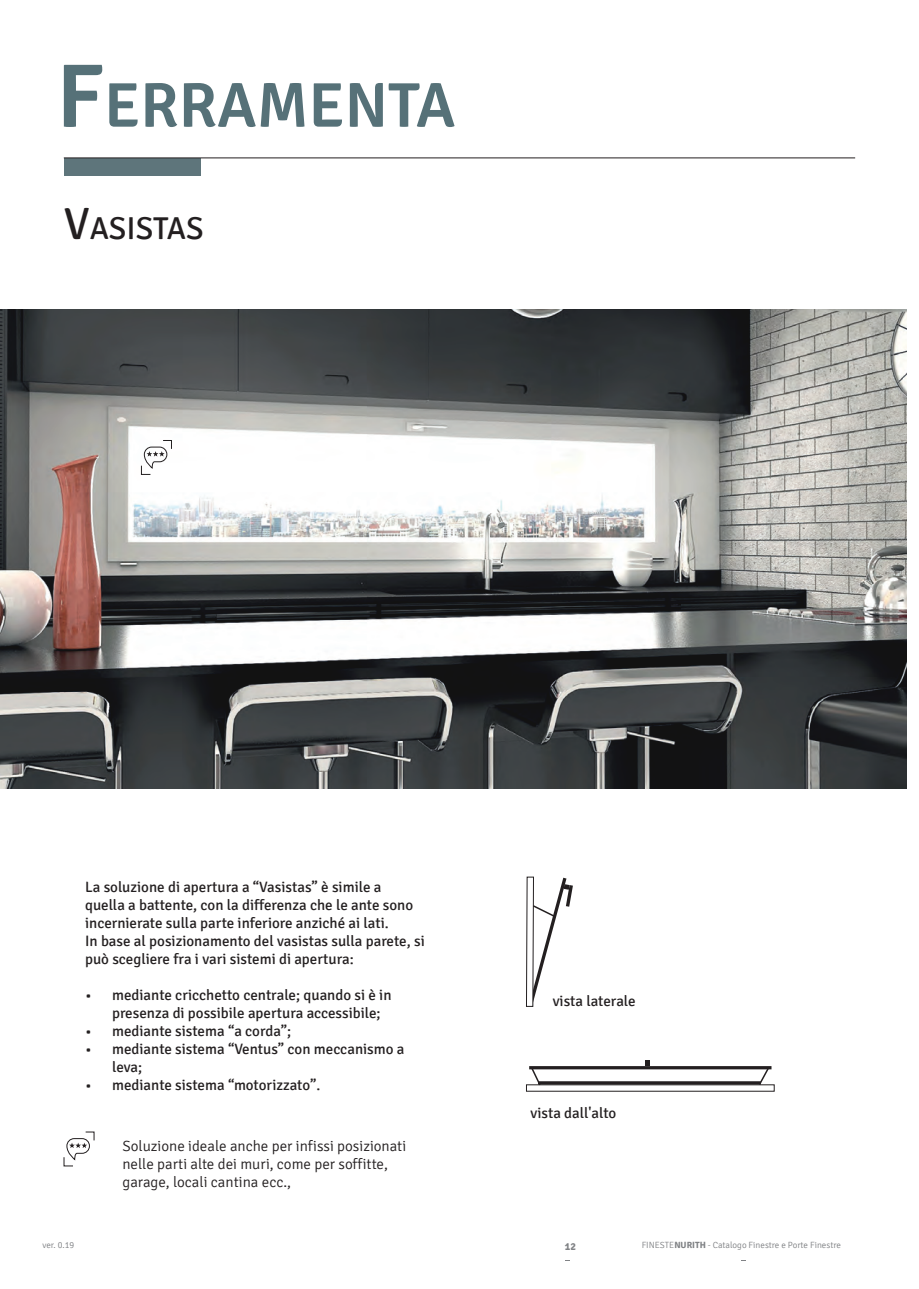
<style>
.page{position:relative;width:919px;height:1289px;background:#fff}
.page>*{position:absolute;margin:0;border:0;box-sizing:border-box;transform-origin:0 0}
.t1{font:600 63.15px "Signika";color:#567178}
.t2{font:31.5px "Signika";color:#231f20}
.t3{font:15px/18px "Signika";color:#231f20}
.t4{font:300 15px/18px "Signika";color:#231f20}
.t5{font:700 10.5px "Signika";color:#808285}
.t6{font:300 9px "Signika";color:#808285}
.s1{font-size:90.3px}
.s2{font-size:45px}
.s3{font-weight:700}
</style>
<div class="page">
<img style="left:0;top:310px;width:906px;height:478px">
<svg style="left:526px;top:876px;width:47px;height:131px"></svg>
<div style="left:526px;top:1084px;width:248px;height:7px;border:1px solid #231f20"></div>
<hr style="left:529px;top:1066px;width:242px;height:3px;background:#231f20">
<hr style="left:538px;top:1081px;width:222px;height:3px;background:#231f20">
<svg style="left:757px;top:1066px;width:13px;height:20px"></svg>
<svg style="left:529px;top:1066px;width:13px;height:20px"></svg>
<svg style="left:645px;top:1060px;width:5px;height:5px"></svg>
<svg style="left:64px;top:1131px;width:30px;height:35px"></svg>
<svg style="left:141px;top:440px;width:31px;height:35px"></svg>
<div style="left:64px;top:158px;width:136px;height:17px;background:#5e757b"></div>
<hr style="left:64px;top:158px;width:791px;height:1px;background:#231f20">
<h1 class="t1" style="left:56px;top:68px;width:400px"><span class="s1">F</span>ERRAMENTA</h1>
<h2 class="t2" style="left:64px;top:210px;width:141px"><span class="s2">V</span>ASI STAS</h2>
<p class="t3" style="left:85px;top:878px;width:341px">La soluzione di apertura a “Vasistas” è simile a quella a battente, con la differenza che le ante sono incernierate sulla parte inferiore anziché ai lati.<br>In base al posizionamento del vasistas sulla parete, si può scegliere fra i vari sistemi di apertura:</p>
<p class="t3" style="left:112px;top:986px;width:281px;text-indent:-27px">• mediante cricchetto centrale; quando si è in presenza di possibile apertura accessibile;</p>
<p class="t3" style="left:85px;top:1022px;width:208px">• mediante sistema “a corda”;</p>
<p class="t3" style="left:112px;top:1040px;width:294px;text-indent:-27px">• mediante sistema “Ventus” con meccanismo a leva;</p>
<p class="t3" style="left:85px;top:1076px;width:237px">• mediante sistema “motorizzato”.</p>
<p class="t4" style="left:122px;top:1137px;width:285px">Soluzione ideale anche per infissi posizionati nelle parti alte dei muri, come per soffitte, garage, locali cantina ecc.,</p>
<p class="t3" style="left:552px;top:991px;width:84px">vista laterale</p>
<p class="t3" style="left:530px;top:1104px;width:87px">vista dall'alto</p>
<p class="t6" style="left:43px;top:1239px;width:33px">ver. 0.19</p>
<p class="t5" style="left:565px;top:1239px;width:13px">12</p>
<p class="t6" style="left:641px;top:1239px;width:201px">FINESTE<span class="s3">NURITH</span> - Catalogo Finestre e Porte Finestre</p>
</div>
